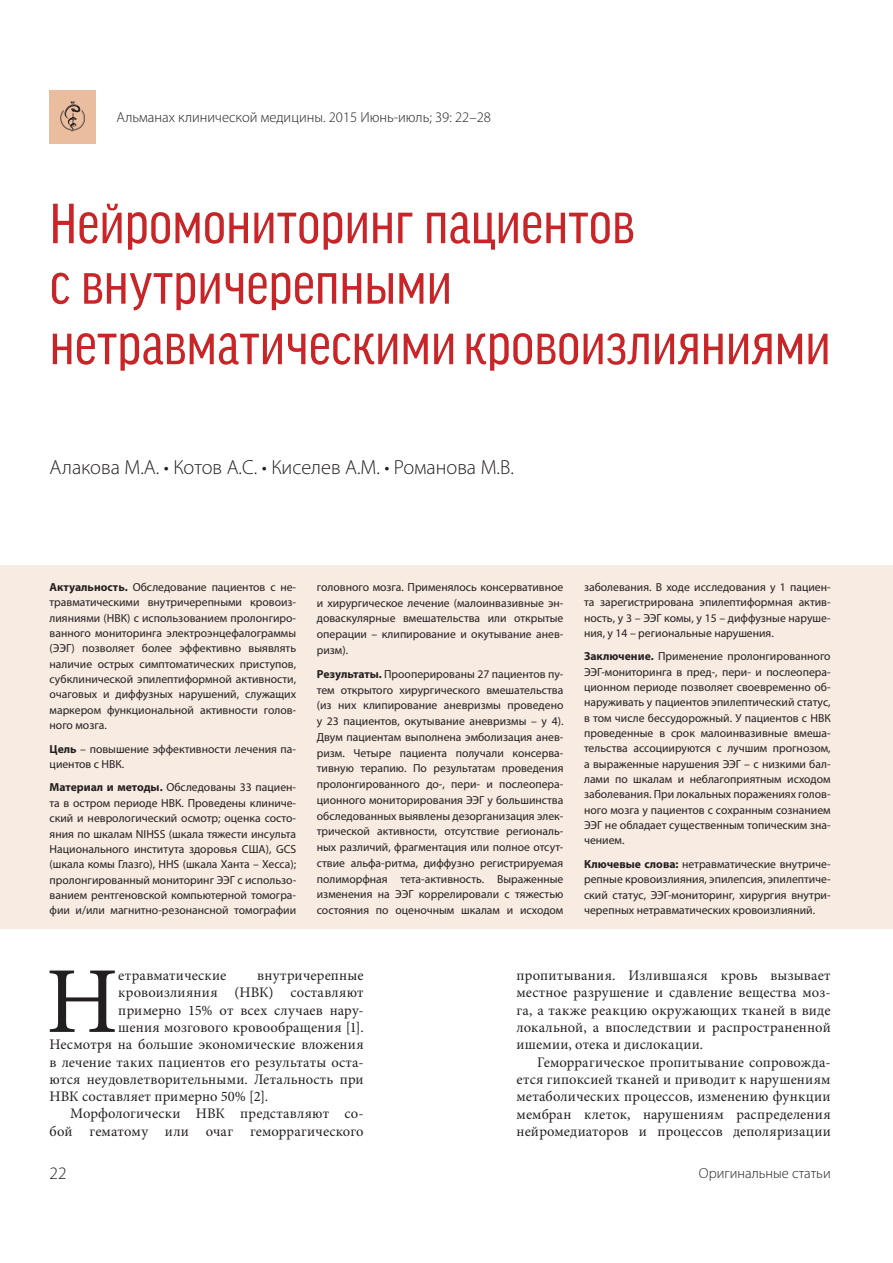
<style>
.page{position:relative;width:893px;height:1263px;background:#fff}
.page>*{position:absolute;margin:0;border:0;box-sizing:border-box;transform-origin:0 0}
.t1{font:94.35px "Minion Pro";color:#231f20}
.t2{font:condensed 60.45px/60.4px "Good Headline Pro";color:#c72528}
.t3{font:300 20.4px "Myriad Pro";color:#231f20}
.t4{font:300 17.55px "Myriad Pro";color:#231f20}
.t5{font:14.55px/17.2px "Minion Pro";letter-spacing:.015em;color:#231f20;text-align:justify}
.t6{font:300 14.55px "Myriad Pro";color:#231f20}
.t7{font:11.7px/15.3px "Myriad Pro";color:#231f20;text-align:justify}
.s1{font-weight:700}
</style>
<div class="page">
<div style="left:0;top:565px;width:892px;height:363px;background:#f8ebe2"></div>
<div style="left:50px;top:90px;width:46px;height:53px;background:#e9bd9e"></div>
<svg style="left:60px;top:101px;width:25px;height:31px"></svg>
<p class="t6" style="left:116px;top:109px;width:376px">Альманах клинической медицины. 2015 Июнь-июль; 39: 22–28</p>
<h2 class="t2" style="left:50px;top:192px;width:782px">Нейромониторинг пациентов<br>с внутричерепными нетравматическими кровоизлияниями</h2>
<h3 class="t3" style="left:50px;top:455px;width:466px">Алакова М.А. • Котов А.С. • Киселев А.М. • Романова М.В.</h3>
<p class="t7" style="left:50px;top:580px;width:248px"><span class="s1">Актуальность.</span> Обследование пациентов с не&shy;травматическими внутричерепными кровоиз&shy;лияниями (НВК) с использованием пролонгиро&shy;ванного мониторинга электроэнцефалограммы (ЭЭГ) позволяет более эффективно выявлять наличие острых симптоматических приступов, субклинической эпилептиформной активности, очаговых и диффузных нарушений, служащих маркером функциональной активности голов&shy;ного мозга.</p>
<p class="t7" style="left:50px;top:742px;width:248px"><span class="s1">Цель</span> – повышение эффективности лечения па&shy;циентов с НВК.</p>
<p class="t7" style="left:50px;top:781px;width:248px"><span class="s1">Материал и методы.</span> Обследованы 33 пациен&shy;та в остром периоде НВК. Проведены клиниче&shy;ский и неврологический осмотр; оценка состо&shy;яния по шкалам NIHSS (шкала тяжести инсульта Национального института здоровья CША), GCS (шкала комы Глазго), HHS (шкала Ханта – Хесса); пролонгированный мониторинг ЭЭГ с использо&shy;ванием рентгеновскoй компьютерной томогра&shy;фии и/или магнитно-резонансной томографии</p>
<p class="t7" style="left:317px;top:580px;width:248px;line-height:15.8px">головного мозга. Применялось консервативное и хирургическое лечение (малоинвазивные эн&shy;доваскулярные вмешательства или открытые операции – клипирование и окутывание анев&shy;ризм).</p>
<p class="t7" style="left:317px;top:667px;width:248px;line-height:15.8px"><span class="s1">Результаты.</span> Прооперированы 27 пациентов пу&shy;тем открытого хирургического вмешательства (из них клипирование аневризмы проведено у 23 пациентов, окутывание аневризмы – у 4).<br>Двум пациентам выполнена эмболизация анев&shy;ризм. Четыре пациента получали консерва&shy;тивную терапию. По результатам проведения пролонгированного до-, пери- и послеопера&shy;ционного мониторирования ЭЭГ у большинства обследованных выявлены дезорганизация элек&shy;трической активности, отсутствие региональ&shy;ных различий, фрагментация или полное отсут&shy;ствие альфа-ритма, диффузно регистрируемая полиморфная тета-активность. Выраженные изменения на ЭЭГ коррелировали с тяжестью состояния по оценочным шкалам и исходом</p>
<p class="t7" style="left:584px;top:580px;width:248px">заболевания. В ходе исследования у 1 пациен&shy;та зарегистрирована эпилептиформная актив&shy;ность, у 3 – ЭЭГ комы, у 15 – диффузные наруше&shy;ния, у 14 – региональные нарушения.</p>
<p class="t7" style="left:584px;top:650px;width:248px"><span class="s1">Заключение.</span> Применение пролонгированного ЭЭГ-мониторинга в пред-, пери- и послеопера&shy;ционном периоде позволяет своевременно об&shy;наруживать у пациентов эпилептический статус, в том числе бессудорожный. У пациентов с НВК проведенные в срок малоинвазивные вмеша&shy;тельства ассоциируются с лучшим прогнозом, а выраженные нарушения ЭЭГ – с низкими бал&shy;лами по шкалам и неблагоприятным исходом заболевания. При локальных поражениях голов&shy;ного мозга у пациентов с сохранным сознанием ЭЭГ не обладает существенным топическим зна&shy;чением.</p>
<p class="t7" style="left:584px;top:857px;width:248px"><span class="s1">Ключевые слова:</span> нетравматические внутриче&shy;репные кровоизлияния, эпилепсия, эпилептиче&shy;ский статус, ЭЭГ-мониторинг, хирургия внутри&shy;черепных нетравматических кровоизлияний.</p>
<h1 class="t1" style="left:46px;top:964px;width:74px">Н</h1>
<p class="t5" style="left:118px;top:968px;width:110px">етравматические</p>
<p class="t5" style="left:257px;top:968px;width:108px">внутричерепные</p>
<p class="t5" style="left:118px;top:985px;width:247px">кровоизлияния (НВК) составляют</p>
<p class="t5" style="left:118px;top:1003px;width:247px">примерно 15% от всех случаев нару-</p>
<p class="t5" style="left:118px;top:1020px;width:247px">шения мозгового кровообращения [1].</p>
<p class="t5" style="left:50px;top:1037px;width:316px">Несмотря на большие экономические вложения</p>
<p class="t5" style="left:50px;top:1054px;width:316px">в лечение таких пациентов его результаты оста-</p>
<p class="t5" style="left:50px;top:1072px;width:316px">ются неудовлетворительными. Летальность при</p>
<p class="t5" style="left:50px;top:1089px;width:220px">НВК составляет примерно 50% [2].</p>
<p class="t5" style="left:70px;top:1106px;width:295px">Морфологически НВК представляют со-</p>
<p class="t5" style="left:50px;top:1124px;width:316px">бой гематому или очаг геморрагического</p>
<p class="t5" style="left:517px;top:968px;width:316px">пропитывания. Излившаяся кровь вызывает местное разрушение и сдавление вещества моз&shy;га, а также реакцию окружающих тканей в виде локальной, а впоследствии и распространенной ишемии, отека и дислокации.</p>
<p class="t5" style="left:517px;top:1055px;width:316px;text-indent:21px">Геморрагическое пропитывание сопровожда&shy;ется гипоксией тканей и приводит к нарушениям метаболических процессов, изменению функции мембран клеток, нарушениям распределения нейромедиаторов и процессов деполяризации</p>
<h3 class="t4" style="left:50px;top:1163px;width:19px">22</h3>
<p class="t6" style="left:699px;top:1165px;width:133px">Оригинальные статьи</p>
</div>
